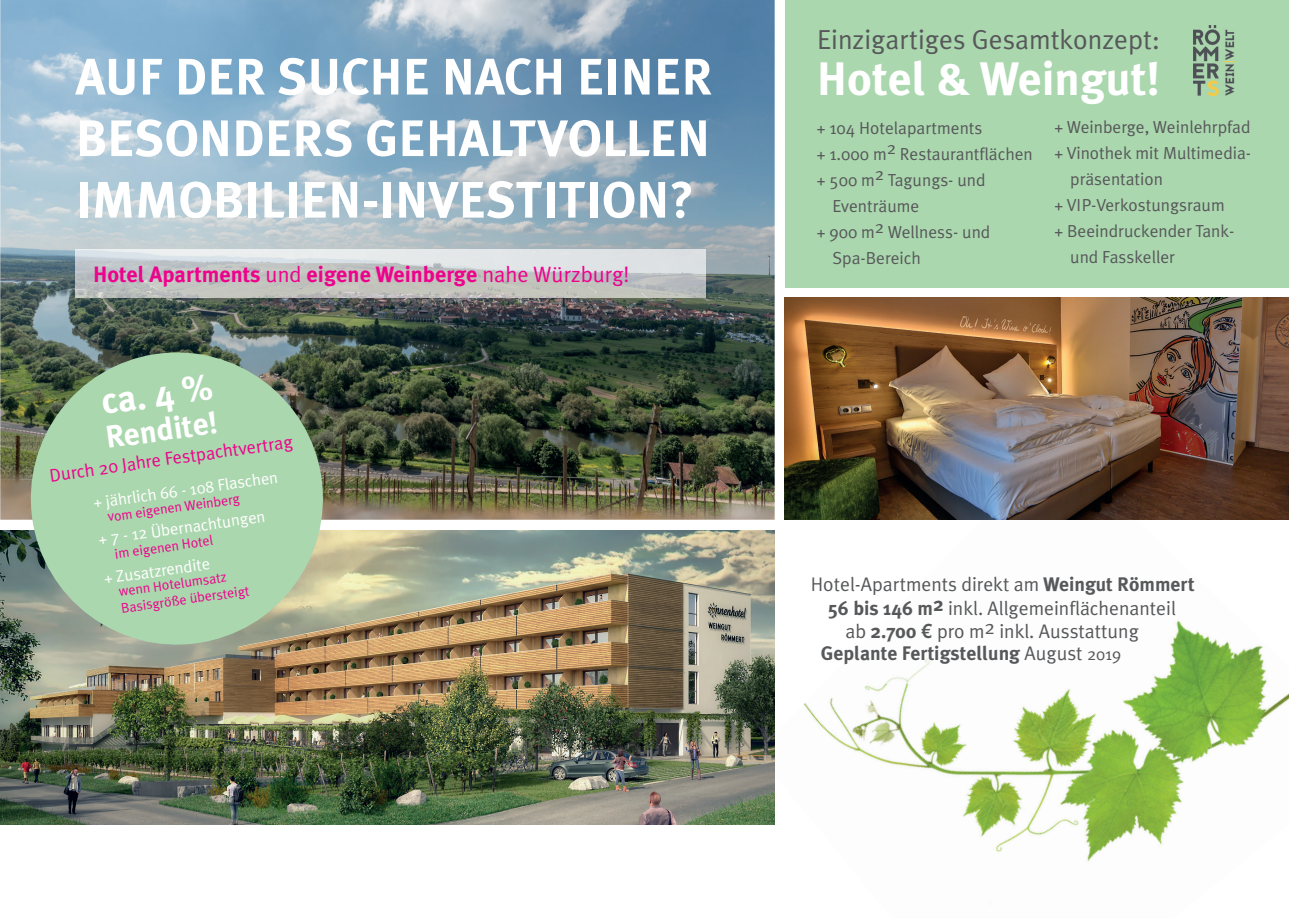
<style>
.page{position:relative;width:1289px;height:919px;background:#fff}
.page>*{position:absolute;margin:0;border:0;box-sizing:border-box;transform-origin:0 0}
.t1{font:700 51.3px/61.5px "Meta Plus";color:#fff;text-align:justify}
.t2{font:700 46.95px "Meta Plus";color:#fff}
.t3{font:700 36.6px "Meta Plus";color:#fff}
.t4{font:700 31.35px "Meta Plus";color:#fff}
.t5{font:27.45px "Meta Plus Normal";color:#57585a}
.t6{font:700 22.2px "Meta Plus";color:#ed028c}
.t7{font:19.65px/22.5px "Meta Plus Normal";color:#57585a}
.t8{font:700 19.65px "Meta Plus";color:#57585a}
.t9{font:18.3px "Meta Plus Normal";color:#ed028c}
.t10{font:17.4px "Meta Plus Normal";color:#57585a}
.t11{font:16.5px "Meta Plus Normal";color:#fff}
.t12{font:13.95px/16.8px "Meta Plus Normal";color:#ed028c}
.s1{font-family:"Meta Plus Normal";font-weight:400}
.s2{font-family:"Meta Plus";font-weight:700}
.s3{font-family:"Trebuchet MS";font-weight:700}
.s4{font-family:"Meta Plus Normal";font-weight:400;font-size:16.95px}
</style>
<div class="page">
<img style="left:756px;top:442px;width:532px;height:419px">
<img style="left:0;top:530px;width:774px;height:294px">
<img style="left:0;top:0;width:774px;height:519px">
<img style="left:76px;top:250px;width:629px;height:47px">
<img style="left:21px;top:342px;width:312px;height:312px">
<svg style="left:48px;top:370px;width:251px;height:252px"></svg>
<svg style="left:803px;top:585px;width:87px;height:98px"></svg>
<img style="left:1010px;top:585px;width:106px;height:98px">
<img style="left:890px;top:585px;width:120px;height:98px">
<img style="left:957px;top:585px;width:121px;height:73px">
<img style="left:823px;top:613px;width:125px;height:70px">
<img style="left:929px;top:585px;width:69px;height:34px">
<img style="left:784px;top:297px;width:504px;height:222px">
<div style="left:784px;top:0;width:504px;height:287px;background:#aad7ae"></div>
<img style="left:1193px;top:25px;width:41px;height:70px">
<h1 class="t1" style="left:76px;top:46px;width:638px">AUF DER SUCHE NACH EINER BESONDERS GEHALTVOLLEN IMMOBILIEN-INVESTITION?</h1>
<p class="t6" style="left:93px;top:262px;width:538px">Hotel Apartments <span class="s1">und</span> eigene Weinberge <span class="s1">nahe Würzburg!</span></p>
<h3 class="t3" style="left:99px;top:381px;width:101px;rotate:-8deg">ca.4 %</h3>
<p class="t9" style="left:48px;top:465px;width:247px;rotate:-8deg">Durch 20 Jahre Festpachtvertrag</p>
<h3 class="t4" style="left:103px;top:419px;width:121px;rotate:-8deg">Rendite!</h3>
<p class="t11" style="left:92px;top:493px;width:187px;rotate:-8deg">+ jährlich 66 - 108 Flaschen</p>
<p class="t12" style="left:106px;top:508px;width:135px;rotate:-8deg">vom eigenen Weinberg</p>
<p class="t11" style="left:97px;top:529px;width:169px;rotate:-8deg">+ 7 - 12 Übernachtungen</p>
<p class="t12" style="left:114px;top:545px;width:100px;rotate:-8deg">im eigenen Hotel</p>
<p class="t11" style="left:103px;top:568px;width:108px;rotate:-8deg">+ Zusatzrendite</p>
<p class="t12" style="left:118px;top:583px;width:131px;rotate:-8deg">w enn Hotelum satz<br>Basisgröße übersteigt</p>
<h3 class="t5" style="left:817px;top:24px;width:344px">Einzigartiges Gesamtkonzept:</h3>
<h2 class="t2" style="left:816px;top:51px;width:345px">Hotel &amp; Weingut!</h2>
<p class="t10" style="left:816px;top:117px;width:167px">+ 104 Hotelapartments</p>
<p class="t10" style="left:816px;top:144px;width:217px">+ 1.000 m2 Restaurantflächen</p>
<p class="t10" style="left:816px;top:170px;width:170px">+ 500 m2 Tagungs- und</p>
<p class="t10" style="left:832px;top:196px;width:88px">Eventräume</p>
<p class="t10" style="left:816px;top:222px;width:175px">+ 900 m2 Wellness- und</p>
<p class="t10" style="left:832px;top:248px;width:90px">Spa-Bereich</p>
<p class="t10" style="left:1054px;top:117px;width:197px">+ Weinberge, Weinlehrpfad</p>
<p class="t10" style="left:1054px;top:143px;width:198px">+ Vinothek mit Multimedia-</p>
<p class="t10" style="left:1070px;top:169px;width:94px">präsentation</p>
<p class="t10" style="left:1054px;top:195px;width:172px">+ VIP-Verkostungsraum</p>
<p class="t10" style="left:1054px;top:221px;width:181px">+ Beeindruckender Tank-</p>
<p class="t10" style="left:1070px;top:247px;width:106px">und Fasskeller</p>
<p class="t7" style="left:810px;top:572px;width:385px">Hotel-Apartments direkt am <span class="s2">Weingut Römmert</span></p>
<p class="t7" style="left:845px;top:597px;width:332px;text-indent:-17px"><span class="s2">56 bis 146 m</span><sup>2</sup> inkl. Allgemeinflächenanteil ab <span class="s2">2.700</span> <span class="s3">€</span> pro m2 inkl. Ausstattung</p>
<p class="t8" style="left:820px;top:642px;width:302px">Geplante Fertigstellung <span class="s1">August</span> <span class="s4">2019</span></p>
</div>
